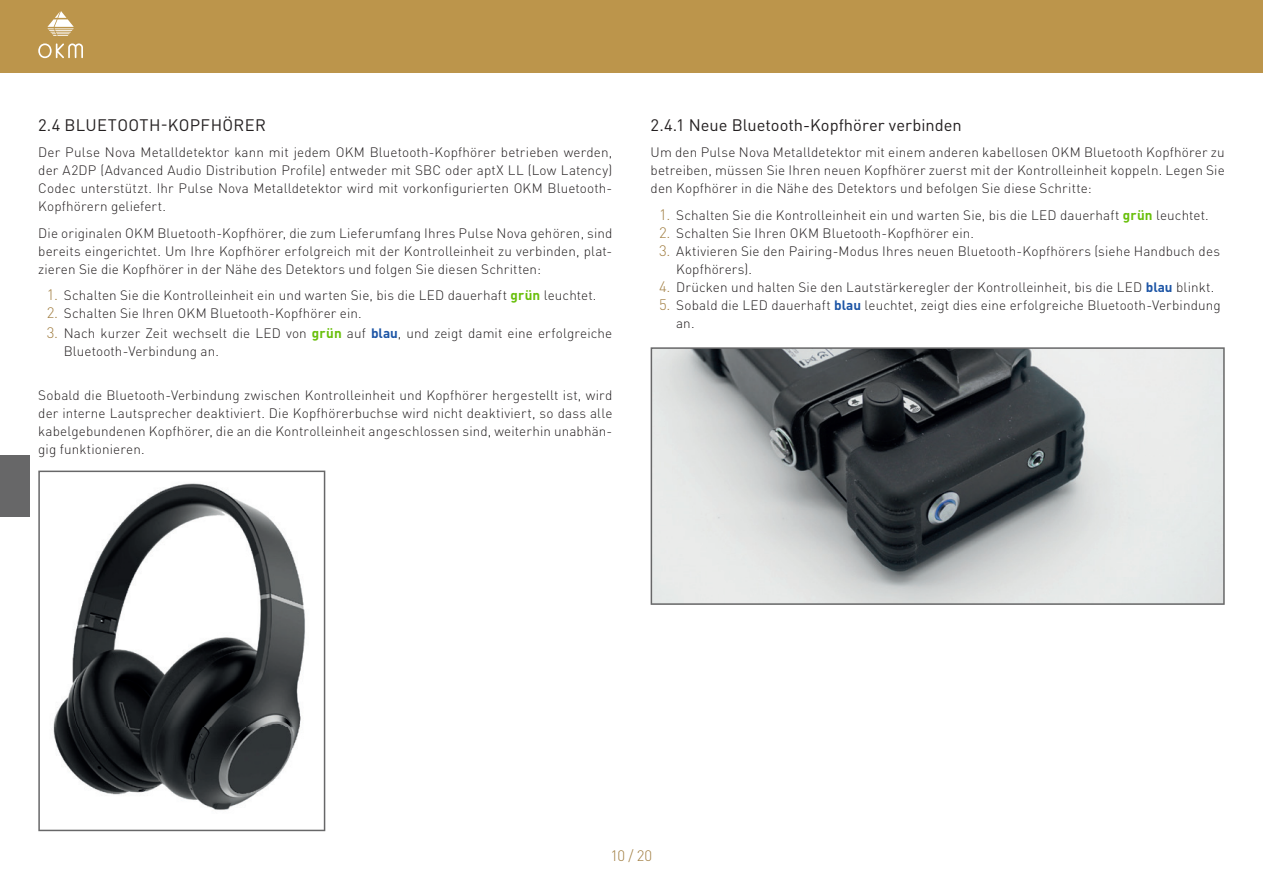
<style>
.page{position:relative;width:1263px;height:893px;background:#fff}
.page>*{position:absolute;margin:0;border:0;box-sizing:border-box;transform-origin:0 0}
.t1{font:16.5px "DIN Pro";letter-spacing:.005em;color:#231f20}
.t2{font:300 15px "DIN Pro";color:#a17e42}
.t3{font:300 13.5px/18px "DIN Pro";letter-spacing:.01em;color:#231f20;text-align:justify}
.s1{font-size:15px;color:#a17e42}
.s2{font-weight:700;color:#68bf0a}
.s3{font-weight:700;color:#1e56a6}
</style>
<div class="page">
<svg style="left:651px;top:347px;width:574px;height:258px;background:#9ca0a1"></svg>
<svg style="left:38px;top:471px;width:287px;height:360px"></svg>
<div style="left:0;top:0;width:1263px;height:72px;background:#bc954b"></div>
<div style="left:0;top:456px;width:30px;height:61px;background:#676768"></div>
<svg style="left:47px;top:11px;width:27px;height:25px"></svg>
<svg style="left:38px;top:43px;width:45px;height:15px"></svg>
<p class="t1" style="left:38px;top:112px;width:229px">2.4 BLUETOOTH-KOPFHÖRER</p>
<p class="t3" style="left:38px;top:142px;width:576px">Der Pulse Nova Metalldetektor kann mit jedem OKM Bluetooth-Kopfhörer betrieben werden, der A2DP (Advanced Audio Distribution Profile) entweder mit SBC oder aptX LL (Low Latency)<br>Codec unterstützt. Ihr Pulse Nova Metalldetektor wird mit vorkonfigurierten OKM Bluetooth-Kopfhörern geliefert.</p>
<p class="t3" style="left:38px;top:223px;width:576px">Die originalen OKM Bluetooth-Kopfhörer, die zum Lieferumfang Ihres Pulse Nova gehören, sind bereits eingerichtet. Um Ihre Kopfhörer erfolgreich mit der Kontrolleinheit zu verbinden, plat&shy;zieren Sie die Kopfhörer in der Nähe des Detektors und folgen Sie diesen Schritten:</p>
<p class="t3" style="left:47px;top:285px;width:551px"><span class="s1">1.</span> Schalten Sie die Kontrolleinheit ein und warten Sie, bis die LED dauerhaft <span class="s2">grün</span> leuchtet.</p>
<p class="t3" style="left:47px;top:303px;width:316px"><span class="s1">2.</span> Schalten Sie Ihren OKM Bluetooth-Kopfhörer ein.</p>
<p class="t3" style="left:64px;top:323px;width:550px;text-indent:-17px"><span class="s1">3.</span> Nach kurzer Zeit wechselt die LED von <span class="s2">grün</span> auf <span class="s3">blau</span>, und zeigt damit eine erfolgreiche<br>Bluetooth-Verbindung an.</p>
<p class="t3" style="left:38px;top:385px;width:576px">Sobald die Bluetooth-Verbindung zwischen Kontrolleinheit und Kopfhörer hergestellt ist, wird der interne Lautsprecher deaktiviert. Die Kopfhörerbuchse wird nicht deaktiviert, so dass alle kabelgebundenen Kopfhörer, die an die Kontrolleinheit angeschlossen sind, weiterhin unabhän&shy;gig funktionieren.</p>
<p class="t1" style="left:651px;top:112px;width:313px">2.4.1 Neue Bluetooth-Kopfhörer verbinden</p>
<p class="t3" style="left:651px;top:142px;width:576px">Um den Pulse Nova Metalldetektor mit einem anderen kabellosen OKM Bluetooth Kopfhörer zu betreiben, müssen Sie Ihren neuen Kopfhörer zuerst mit der Kontrolleinheit koppeln. Legen Sie den Kopfhörer in die Nähe des Detektors und befolgen Sie diese Schritte:</p>
<p class="t3" style="left:659px;top:205px;width:551px"><span class="s1">1.</span> Schalten Sie die Kontrolleinheit ein und warten Sie, bis die LED dauerhaft <span class="s2">grün</span> leuchtet.</p>
<p class="t3" style="left:659px;top:223px;width:316px"><span class="s1">2.</span> Schalten Sie Ihren OKM Bluetooth-Kopfhörer ein.</p>
<p class="t3" style="left:676px;top:241px;width:545px;text-indent:-17px"><span class="s1">3.</span> Aktivieren Sie den Pairing-Modus Ihres neuen Bluetooth-Kopfhörers (siehe Handbuch des<br>Kopfhörers).</p>
<p class="t3" style="left:659px;top:277px;width:557px"><span class="s1">4.</span> Drücken und halten Sie den Lautstärkeregler der Kontrolleinheit, bis die LED <span class="s3">blau</span> blinkt.</p>
<p class="t3" style="left:676px;top:295px;width:546px;text-indent:-17px"><span class="s1">5.</span> Sobald die LED dauerhaft <span class="s3">blau</span> leuchtet, zeigt dies eine erfolgreiche Bluetooth-Verbindung an.</p>
<p class="t2" style="left:611px;top:844px;width:43px">10 / 20</p>
</div>
